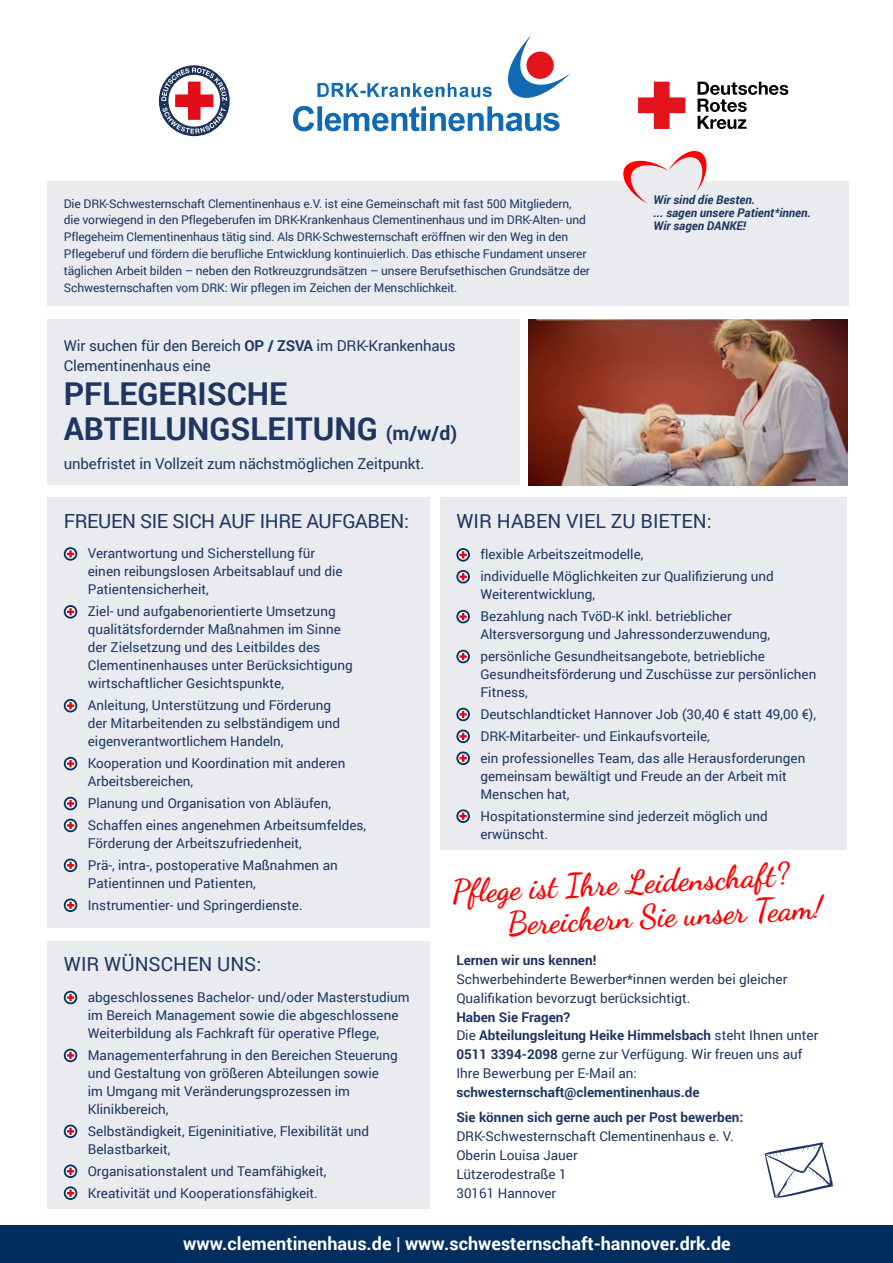
<style>
.page{position:relative;width:893px;height:1263px;background:#fff}
.page>*{position:absolute;margin:0;border:0;box-sizing:border-box;transform-origin:0 0}
.t1{font:700 31.5px/34.7px "Dancing Script";color:#f00}
.t2{font:700 31.5px/34.7px "Roboto";color:#1f3662}
.t3{font:19.5px "Roboto";color:#1f3662}
.t4{font:19.5px "Roboto";letter-spacing:-.02em;color:#1f3662}
.t5{font:700 18px "Roboto";color:#fff}
.t6{font:15px/19.5px "Roboto";letter-spacing:-.01em;color:#1f3662}
.t7{font:13.5px/18px "Roboto";color:#1f3662}
.t8{font:700 13.5px/24.9px "Roboto";color:#1f3662}
.t9{font:12px/16.8px "Roboto";letter-spacing:-.01em;color:#1f3662}
.t10{font:italic 700 12px/13.2px "Roboto";color:#1f3662}
.s1{font-weight:700}
.s2{font-size:19.5px}
</style>
<div class="page">
<div style="left:47px;top:181px;width:802px;height:124px;background:#e9ebef"></div>
<div style="left:47px;top:320px;width:473px;height:165px;background:#e9ebef"></div>
<div style="left:47px;top:497px;width:382px;height:430px;background:#e9ebef"></div>
<div style="left:47px;top:941px;width:382px;height:268px;background:#e9ebef"></div>
<div style="left:441px;top:497px;width:406px;height:353px;background:#e9ebef"></div>
<svg style="left:64px;top:991px;width:13px;height:13px"></svg>
<svg style="left:66px;top:992px;width:9px;height:10px"></svg>
<svg style="left:67px;top:994px;width:7px;height:7px"></svg>
<svg style="left:64px;top:1049px;width:13px;height:13px"></svg>
<svg style="left:66px;top:1050px;width:9px;height:10px"></svg>
<svg style="left:67px;top:1052px;width:7px;height:7px"></svg>
<svg style="left:64px;top:1124px;width:13px;height:14px"></svg>
<svg style="left:66px;top:1126px;width:9px;height:10px"></svg>
<svg style="left:67px;top:1128px;width:7px;height:7px"></svg>
<svg style="left:64px;top:1164px;width:13px;height:14px"></svg>
<svg style="left:66px;top:1166px;width:9px;height:10px"></svg>
<svg style="left:67px;top:1167px;width:7px;height:8px"></svg>
<svg style="left:64px;top:1186px;width:13px;height:14px"></svg>
<svg style="left:66px;top:1188px;width:9px;height:10px"></svg>
<svg style="left:67px;top:1189px;width:7px;height:8px"></svg>
<svg style="left:456px;top:548px;width:14px;height:14px"></svg>
<svg style="left:458px;top:550px;width:10px;height:10px"></svg>
<svg style="left:459px;top:551px;width:8px;height:7px"></svg>
<svg style="left:456px;top:570px;width:14px;height:13px"></svg>
<svg style="left:458px;top:572px;width:10px;height:10px"></svg>
<svg style="left:459px;top:573px;width:8px;height:7px"></svg>
<svg style="left:456px;top:610px;width:14px;height:13px"></svg>
<svg style="left:458px;top:612px;width:10px;height:9px"></svg>
<svg style="left:459px;top:613px;width:8px;height:7px"></svg>
<svg style="left:456px;top:650px;width:14px;height:13px"></svg>
<svg style="left:458px;top:652px;width:10px;height:9px"></svg>
<svg style="left:459px;top:653px;width:8px;height:7px"></svg>
<svg style="left:456px;top:708px;width:14px;height:13px"></svg>
<svg style="left:458px;top:709px;width:10px;height:10px"></svg>
<svg style="left:459px;top:711px;width:8px;height:7px"></svg>
<svg style="left:456px;top:730px;width:14px;height:13px"></svg>
<svg style="left:458px;top:731px;width:10px;height:10px"></svg>
<svg style="left:459px;top:733px;width:8px;height:7px"></svg>
<svg style="left:456px;top:751px;width:14px;height:14px"></svg>
<svg style="left:458px;top:753px;width:10px;height:10px"></svg>
<svg style="left:459px;top:755px;width:8px;height:7px"></svg>
<svg style="left:456px;top:809px;width:14px;height:14px"></svg>
<svg style="left:458px;top:811px;width:10px;height:10px"></svg>
<svg style="left:459px;top:812px;width:8px;height:8px"></svg>
<svg style="left:64px;top:547px;width:13px;height:14px"></svg>
<svg style="left:66px;top:549px;width:9px;height:10px"></svg>
<svg style="left:67px;top:550px;width:7px;height:7px"></svg>
<svg style="left:64px;top:605px;width:13px;height:13px"></svg>
<svg style="left:66px;top:607px;width:9px;height:10px"></svg>
<svg style="left:67px;top:608px;width:7px;height:7px"></svg>
<svg style="left:64px;top:699px;width:13px;height:13px"></svg>
<svg style="left:66px;top:701px;width:9px;height:10px"></svg>
<svg style="left:67px;top:702px;width:7px;height:7px"></svg>
<svg style="left:64px;top:757px;width:13px;height:13px"></svg>
<svg style="left:66px;top:759px;width:9px;height:9px"></svg>
<svg style="left:67px;top:760px;width:7px;height:7px"></svg>
<svg style="left:64px;top:797px;width:13px;height:13px"></svg>
<svg style="left:66px;top:799px;width:9px;height:9px"></svg>
<svg style="left:67px;top:800px;width:7px;height:7px"></svg>
<svg style="left:64px;top:819px;width:13px;height:13px"></svg>
<svg style="left:66px;top:820px;width:9px;height:10px"></svg>
<svg style="left:67px;top:822px;width:7px;height:7px"></svg>
<svg style="left:64px;top:858px;width:13px;height:14px"></svg>
<svg style="left:66px;top:860px;width:9px;height:10px"></svg>
<svg style="left:67px;top:862px;width:7px;height:7px"></svg>
<svg style="left:64px;top:898px;width:13px;height:14px"></svg>
<svg style="left:66px;top:900px;width:9px;height:10px"></svg>
<svg style="left:67px;top:902px;width:7px;height:7px"></svg>
<div style="left:0;top:1226px;width:893px;height:37px;background:#002e5e"></div>
<svg style="left:764px;top:1142px;width:69px;height:56px"></svg>
<img style="left:529px;top:320px;width:318px;height:165px">
<svg style="left:638px;top:82px;width:47px;height:47px"></svg>
<svg style="left:698px;top:82px;width:90px;height:47px"></svg>
<svg style="left:159px;top:65px;width:71px;height:71px"></svg>
<svg style="left:161px;top:68px;width:66px;height:66px"></svg>
<svg style="left:293px;top:35px;width:278px;height:97px"></svg>
<svg style="left:623px;top:151px;width:84px;height:53px"></svg>
<p class="t9" style="left:64px;top:194px;width:528px">Die DRK-Schwesternschaft Clementinenhaus e.V. ist eine Gemeinschaft mit fast 500 Mitgliedern, die vorwiegend in den Pflegeberufen im DRK-Krankenhaus Clementinenhaus und im DRK-Alten- und Pflegeheim Clementinenhaus tätig sind. Als DRK-Schwesternschaft eröffnen wir den Weg in den Pflegeberuf und fördern die berufliche Entwicklung kontinuierlich. Das ethische Fundament unserer täglichen Arbeit bilden – neben den Rotkreuzgrundsätzen – unsere Berufsethischen Grundsätze der Schwesternschaften vom DRK: Wir pflegen im Zeichen der Menschlichkeit.</p>
<p class="t6" style="left:64px;top:335px;width:393px">Wir suchen für den Bereich <span class="s1">OP / ZSVA</span> im DRK-Krankenhaus<br>Clementinenhaus eine</p>
<h1 class="t2" style="left:64px;top:376px;width:395px">PFLEGERISCHE<br>ABTEILUNGSLEITUNG <span class="s2">(m/w/d)</span></h1>
<p class="t6" style="left:64px;top:454px;width:362px">unbefristet in Vollzeit zum nächstmöglichen Zeitpunkt.</p>
<p class="t10" style="left:653px;top:192px;width:159px">Wir sind die Besten.<br>... sagen unsere Patient*innen.<br>Wir sagen DANKE!</p>
<h2 class="t4" style="left:64px;top:507px;width:347px">FREUEN SIE SICH AUF IHRE AUFGABEN:</h2>
<p class="t7" style="left:88px;top:544px;width:256px">Verantwortung und Sicherstellung für einen reibungslosen Arbeitsablauf und die<br>Patientensicherheit,</p>
<p class="t7" style="left:88px;top:602px;width:266px">Ziel- und aufgabenorientierte Umsetzung qualitätsfordernder Maßnahmen im Sinne der Zielsetzung und des Leitbildes des Clementinenhauses unter Berücksichtigung wirtschaftlicher Gesichtspunkte,</p>
<p class="t7" style="left:88px;top:696px;width:254px">Anleitung, Unterstützung und Förderung der Mitarbeitenden zu selbständigem und eigenverantwortlichem Handeln,</p>
<p class="t7" style="left:88px;top:754px;width:259px">Kooperation und Koordination mit anderen<br>Arbeitsbereichen,</p>
<p class="t7" style="left:88px;top:792px;width:280px;line-height:21.9px">Planung und Organisation von Abläufen,<br>Schaffen eines angenehmen Arbeitsumfeldes,</p>
<p class="t7" style="left:88px;top:832px;width:251px;line-height:21.9px">Förderung der Arbeitszufriedenheit,<br>Prä-, intra-, postoperative Maßnahmen an</p>
<p class="t7" style="left:88px;top:871px;width:216px;line-height:21.9px">Patientinnen und Patienten,<br>Instrumentier- und Springerdienste.</p>
<h2 class="t3" style="left:64px;top:950px;width:199px">WIR WÜNSCHEN UNS:</h2>
<p class="t7" style="left:88px;top:988px;width:323px">abgeschlossenes Bachelor- und/oder Masterstudium im Bereich Management sowie die abgeschlossene<br>Weiterbildung als Fachkraft für operative Pflege,</p>
<p class="t7" style="left:88px;top:1046px;width:311px">Managementerfahrung in den Bereichen Steuerung und Gestaltung von größeren Abteilungen sowie<br>im Umgang mit Veränderungsprozessen im Klinikbereich,</p>
<p class="t7" style="left:88px;top:1121px;width:283px">Selbständigkeit, Eigeninitiative, Flexibilität und<br>Belastbarkeit,</p>
<p class="t7" style="left:88px;top:1159px;width:240px;line-height:21.9px">Organisationstalent und Teamfähigkeit,<br>Kreativität und Kooperationsfähigkeit.</p>
<h2 class="t3" style="left:456px;top:508px;width:257px">WIR HABEN VIEL ZU BIETEN:</h2>
<p class="t7" style="left:480px;top:543px;width:295px;line-height:21.9px">flexible Arbeitszeitmodelle,<br>individuelle Möglichkeiten zur Qualifizierung und</p>
<p class="t7" style="left:480px;top:583px;width:253px;line-height:21.9px">Weiterentwicklung,<br>Bezahlung nach TvöD-K inkl. betrieblicher</p>
<p class="t7" style="left:480px;top:623px;width:291px;line-height:21.9px">Altersversorgung und Jahressonderzuwendung, persönliche Gesundheitsangebote, betriebliche</p>
<p class="t7" style="left:480px;top:665px;width:337px">Gesundheitsförderung und Zuschüsse zur persönlichen<br>Fitness,</p>
<p class="t7" style="left:480px;top:703px;width:337px;line-height:21.9px">Deutschlandticket Hannover Job (30,40 € statt 49,00 €),<br>DRK-Mitarbeiter- und Einkaufsvorteile,<br>ein professionelles Team, das alle Herausforderungen</p>
<p class="t7" style="left:480px;top:766px;width:308px">gemeinsam bewältigt und Freude an der Arbeit mit<br>Menschen hat,</p>
<p class="t7" style="left:480px;top:806px;width:289px">Hospitationstermine sind jederzeit möglich und erwünscht.</p>
<h1 class="t1" style="left:505px;top:870px;width:317px;text-indent:-54px;rotate:-3deg">Pflege ist Ihre Leidenschaft?<br>Bereichern Sie unser Team!</h1>
<p class="t8" style="left:456px;top:947px;width:141px">Lernen wir uns kennen!</p>
<p class="t7" style="left:456px;top:969px;width:332px;line-height:18.9px">Schwerbehinderte Bewerber*innen werden bei gleicher<br>Qualifikation bevorzugt berücksichtigt.</p>
<p class="t7" style="left:456px;top:1007px;width:363px;line-height:18.9px"><span class="s1">Haben Sie Fragen?<br></span>Die <span class="s1">Abteilungsleitung Heike Himmelsbach</span> steht Ihnen unter <span class="s1">0511 3394-2098</span> gerne zur Verfügung. Wir freuen uns auf Ihre Bewerbung per E-Mail an:</p>
<p class="t8" style="left:456px;top:1079px;width:288px">schwesternschaft@clementinenhaus.de<br>Sie können sich gerne auch per Post bewerben:</p>
<p class="t7" style="left:456px;top:1126px;width:279px;line-height:18.9px">DRK-Schwesternschaft Clementinenhaus e. V.<br>Oberin Louisa Jauer<br>Lützerodestraße 1<br>30161 Hannover</p>
<h3 class="t5" style="left:183px;top:1231px;width:549px">www.clementinenhaus.de | www.schwesternschaft-hannover.drk.de</h3>
</div>
